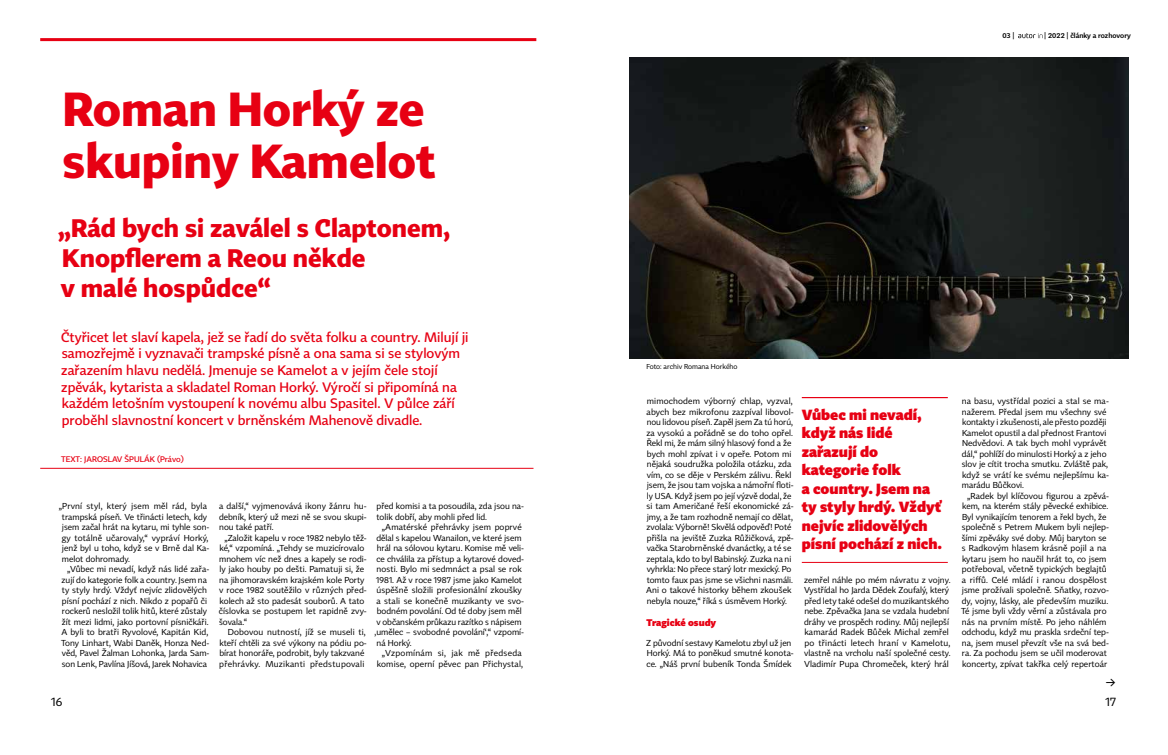
<style>
.page{position:relative;width:1168px;height:755px;background:#fff}
.page>*{position:absolute;margin:0;border:0;box-sizing:border-box;transform-origin:0 0}
.t1{font:700 47px/52px "Tabac Sans";color:#e70013}
.t2{font:700 25px/30px "Tabac Sans";color:#e70013}
.t3{font:900 14.5px/18.5px "Tabac Sans";color:#e70013}
.t4{font:500 13.5px/16.6px "Tabac Sans";color:#e70013}
.t5{font:12.5px "Tabac Sans";color:#000}
.t6{font:12px "Tabac Sans";color:#000}
.t7{font:900 9.5px "Tabac Sans";color:#e70013}
.t8{font:8.5px/10.5px "Tabac Sans";color:#000}
.t9{font:500 8px "Tabac Sans";color:#e70013}
.t10{font:600 7px "Tabac Sans";color:#000}
.t11{font:7px "Tabac Sans";color:#000}
</style>
<div class="page">
<hr style="left:40px;top:38px;width:496px;height:3px;background:#e70013">
<hr style="left:40px;top:467px;width:493px;height:1px;background:#e70013">
<img style="left:629px;top:57px;width:499px;height:301px">
<hr style="left:802px;top:396px;width:146px;height:2px;background:#e70013">
<hr style="left:802px;top:561px;width:146px;height:1px;background:#e70013">
<svg style="left:1018px;top:33px;width:24px;height:5px"></svg>
<h1 class="t1" style="left:63px;top:83px;width:375px">Roman Horký ze skupiny Kamelot</h1>
<h2 class="t2" style="left:58px;top:213px;width:394px">„Rád bych si zaválel s Claptonem,<br>Knopflerem a Reou někde<br>v malé hospůdce“</h2>
<p class="t4" style="left:61px;top:328px;width:409px">Čtyřicet let slaví kapela, jež se řadí do světa folku a country. Milují ji samozřejmě i vyznavači trampské písně a ona sama si se stylovým zařazením hlavu nedělá. Jmenuje se Kamelot a v jejím čele stojí zpěvák, kytarista a skladatel Roman Horký. Výročí si připomíná na každém letošním vystoupení k novému albu Spasitel. V půlce září proběhl slavnostní koncert v brněnském Mahenově divadle.</p>
<p class="t9" style="left:61px;top:454px;width:124px">TEXT: JAROSLAV ŠPULÁK (Právo)</p>
<p class="t8" style="left:62px;top:500px;width:149px;text-indent:-3px">„První styl, který jsem měl rád, byla trampská píseň. Ve třinácti letech, kdy jsem začal hrát na kytaru, mi tyhle son&shy;gy totálně učarovaly,“ vypráví Horký, jenž byl u toho, když se v Brně dal Ka&shy;melot dohromady.</p>
<p class="t8" style="left:61px;top:563px;width:150px;text-indent:6px">„Vůbec mi nevadí, když nás lidé zařa&shy;zují do kategorie folk a country. Jsem na ty styly hrdý. Vždyť nejvíc zlidovělých písní pochází z nich. Nikdo z popařů či rockerů nesložil tolik hitů, které zůstaly žít mezi lidmi, jako portovní písničkáři.<br>A byli to bratři Ryvolové, Kapitán Kid, Tony Linhart, Wabi Daněk, Honza Ned&shy;věd, Pavel Žalman Lohonka, Jarda Sam&shy;son Lenk, Pavlína Jíšová, Jarek Nohavica</p>
<p class="t8" style="left:219px;top:500px;width:149px;text-align:justify">a další,“ vyjmenovává ikony žánru hu&shy;debník, který už mezi ně se svou skupi&shy;nou také patří.</p>
<p class="t8" style="left:219px;top:532px;width:149px;text-indent:6px">„Založit kapelu v roce 1982 nebylo těž&shy;ké,“ vzpomíná. „Tehdy se muzicírovalo mnohem víc než dnes a kapely se rodi&shy;ly jako houby po dešti. Pamatuji si, že na jihomoravském krajském kole Porty v roce 1982 soutěžilo v různých před&shy;kolech až sto padesát souborů. A tato číslovka se postupem let rapidně zvy&shy;šovala.“</p>
<p class="t8" style="left:219px;top:626px;width:149px;text-indent:9px">Dobovou nutností, jíž se museli ti, kteří chtěli za své výkony na pódiu po&shy;bírat honoráře, podrobit, byly takzvané přehrávky. Muzikanti předstupovali</p>
<p class="t8" style="left:377px;top:500px;width:149px">před komisi a ta posoudila, zda jsou na&shy;tolik dobří, aby mohli před lid.</p>
<p class="t8" style="left:374px;top:521px;width:151px;text-indent:7px">„Amatérské přehrávky jsem poprvé dělal s kapelou Wanailon, ve které jsem hrál na sólovou kytaru. Komise mě veli&shy;ce chválila za přístup a kytarové doved&shy;nosti. Bylo mi sedmnáct a psal se rok 1981. Až v roce 1987 jsme jako Kamelot úspěšně složili profesionální zkoušky a stali se konečně muzikanty ve svo&shy;bodném povolání. Od té doby jsem měl v občanském průkazu razítko s nápisem ‚umělec – svobodné povolání‘,“ vzpomí&shy;ná Horký.</p>
<p class="t8" style="left:377px;top:647px;width:148px;text-align:center">„Vzpomínám si, jak mě předseda komise, operní pěvec pan Přichystal,</p>
<p class="t10" style="left:1002px;top:31px;width:14px">03 |</p>
<p class="t10" style="left:1044px;top:31px;width:88px">| 2022 | články a rozhovory</p>
<p class="t11" style="left:646px;top:362px;width:93px">Foto: archiv Romana Horkého</p>
<p class="t8" style="left:646px;top:395px;width:149px">mimochodem výborný chlap, vyzval, abych bez mikrofonu zazpíval libovol&shy;nou lidovou píseň. Zapěl jsem Za tú horú, za vysokú a pořádně se do toho opřel.<br>Řekl mi, že mám silný hlasový fond a že bych mohl zpívat i v opeře. Potom mi nějaká soudružka položila otázku, zda vím, co se děje v Perském zálivu. Řekl jsem, že jsou tam vojska a námořní floti&shy;ly USA. Když jsem po její výzvě dodal, že si tam Američané řeší ekonomické zá&shy;jmy, a že tam rozhodně nemají co dělat, zvolala: Výborně! Skvělá odpověď! Poté přišla na jeviště Zuzka Růžičková, zpě&shy;vačka Starobrněnské dvanáctky, a té se zeptala, kdo to byl Babinský. Zuzka na ni vyhrkla: No přece starý lotr mexický. Po tomto faux pas jsme se všichni nasmáli.<br>Ani o takové historky během zkoušek nebyla nouze,“ říká s úsměvem Horký.</p>
<p class="t7" style="left:647px;top:616px;width:71px">Tragické osudy</p>
<p class="t8" style="left:646px;top:637px;width:149px">Z původní sestavy Kamelotu zbyl už jen<br>Horký. Má to poněkud smutné konota&shy;ce. „Náš první bubeník Tonda Šmídek</p>
<h3 class="t3" style="left:802px;top:405px;width:142px">Vůbec mi nevadí, když nás lidé zařazují do kategorie folk<br>a country. Jsem na ty styly hrdý. Vždyť nejvíc zlidovělých písní pochází z nich.</h3>
<p class="t8" style="left:804px;top:574px;width:148px">zemřel náhle po mém návratu z vojny.<br>Vystřídal ho Jarda Dědek Zoufalý, který před lety také odešel do muzikantského nebe. Zpěvačka Jana se vzdala hudební dráhy ve prospěch rodiny. Můj nejlepší kamarád Radek Bůček Michal zemřel po třinácti letech hraní v Kamelotu, vlastně na vrcholu naší společné cesty.<br>Vladimír Pupa Chromeček, který hrál</p>
<p class="t8" style="left:962px;top:395px;width:149px">na basu, vystřídal pozici a stal se ma&shy;nažerem. Předal jsem mu všechny své kontakty i zkušenosti, ale přesto později Kamelot opustil a dal přednost Frantovi Nedvědovi. A tak bych mohl vyprávět dál,“ pohlíží do minulosti Horký a z jeho slov je cítit trocha smutku. Zvláště pak, když se vrátí ke svému nejlepšímu ka&shy;marádu Bůčkovi.</p>
<p class="t8" style="left:961px;top:490px;width:150px;text-indent:6px">„Radek byl klíčovou figurou a zpěvá&shy;kem, na kterém stály pěvecké exhibice.<br>Byl vynikajícím tenorem a řekl bych, že společně s Petrem Mukem byli nejlep&shy;šími zpěváky své doby. Můj baryton se s Radkovým hlasem krásně pojil a na kytaru jsem ho naučil hrát to, co jsem potřeboval, včetně typických beglajtů a riffů. Celé mládí i ranou dospělost jsme prožívali společně. Sňatky, rozvo&shy;dy, vojny, lásky, ale především muziku.<br>Té jsme byli vždy věrní a zůstávala pro nás na prvním místě. Po jeho náhlém odchodu, když mu praskla srdeční tep&shy;na, jsem musel převzít vše na svá bed&shy;ra. Za pochodu jsem se učil moderovat koncerty, zpívat takřka celý repertoár</p>
<h3 class="t5" style="left:1106px;top:674px;width:11px">→</h3>
<h3 class="t6" style="left:51px;top:693px;width:13px">16</h3>
<h3 class="t6" style="left:1105px;top:693px;width:12px">17</h3>
</div>
